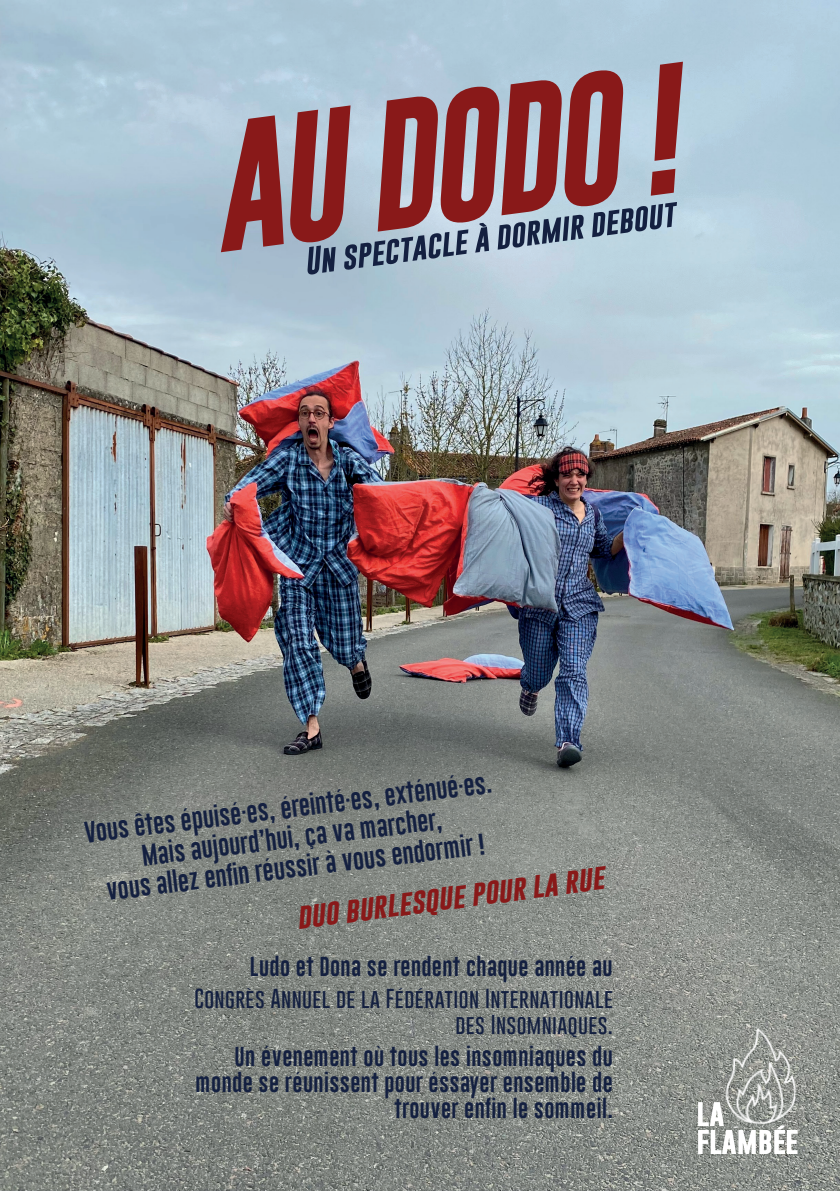
<style>
.page{position:relative;width:840px;height:1191px;background:#fff}
.page>*{position:absolute;margin:0;border:0;box-sizing:border-box;transform-origin:0 0}
.t1{font:italic 700 26px "Gobold";color:#891919}
.t2{font:22px/30px "Gobold Lowplus";color:#142040;text-align:center}
.t3{font:20px/26px "Gobold Lowplus";letter-spacing:.02em;color:#142040;text-align:right}
.t4{font:100 20px/26px "Gobold";letter-spacing:.02em;color:#142040;text-align:right}
</style>
<div class="page">
<img style="left:0;top:0;width:839px;height:1191px">
<svg style="left:221px;top:62px;width:461px;height:190px;background:#a07a83"></svg>
<svg style="left:307px;top:202px;width:369px;height:73px;background:#9597a6"></svg>
<img style="left:715px;top:1025px;width:103px;height:103px">
<svg style="left:697px;top:1102px;width:100px;height:52px"></svg>
<p class="t2" style="left:83px;top:819px;width:411px;rotate:-7deg">Vous êtes épuisé·es, éreinté·es, exténué·es.<br>Mais aujourd’hui, ça va marcher,<br>vous allez enfin réussir à vous endormir !</p>
<h1 class="t1" style="left:294px;top:898px;width:311px;rotate:-7deg">duo burlesque pour la rue</h1>
<p class="t3" style="left:250px;top:955px;width:364px">Ludo et Dona se rendent chaque année au</p>
<p class="t4" style="left:194px;top:985px;width:420px">Congrès Annuel de la Fédération Internationale des Insomniaques.</p>
<p class="t3" style="left:195px;top:1045px;width:418px">Un évenement où tous les insomniaques du monde se réunissent pour éssayer ensemble de trouver enfin le sommeil.</p>
</div>
